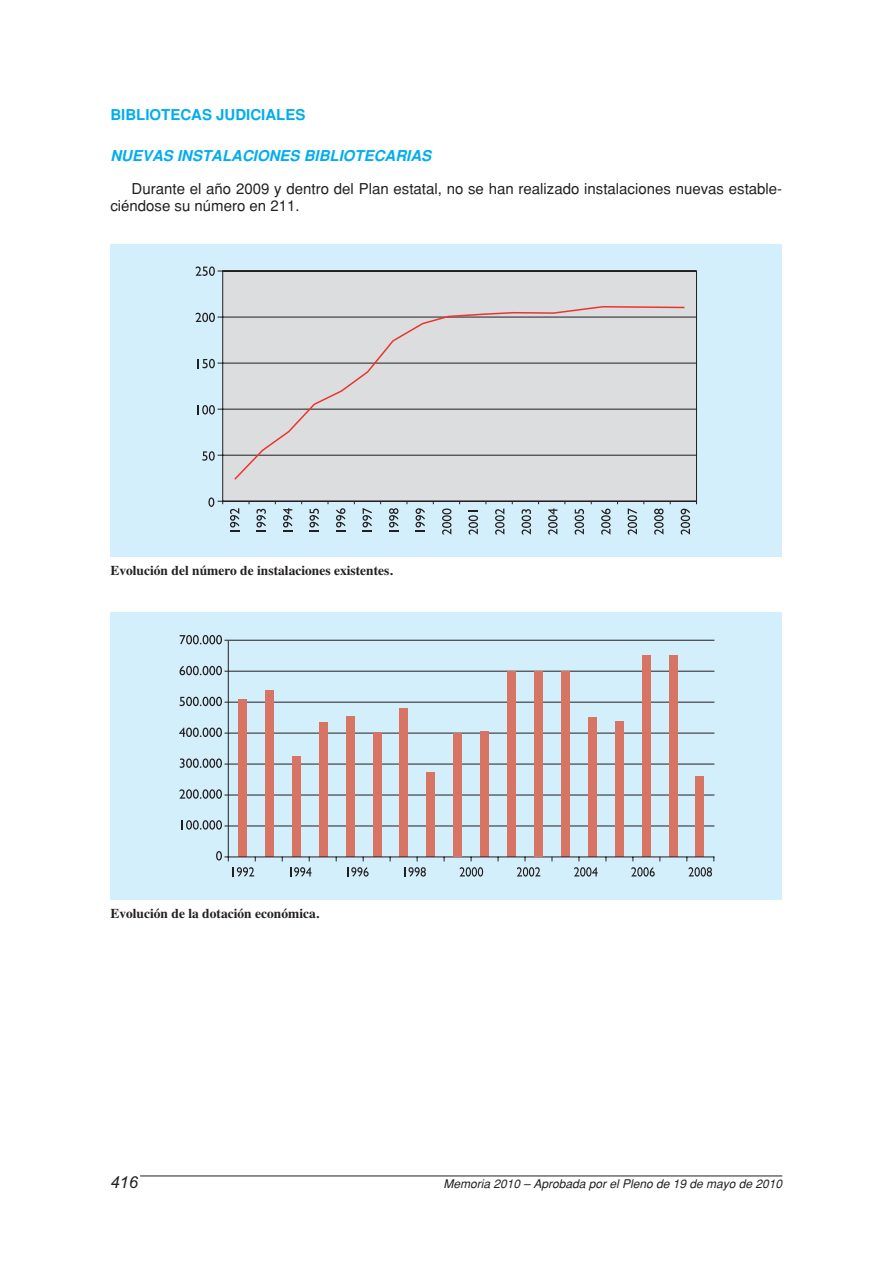
<style>
.page{position:relative;width:893px;height:1263px;background:#fff}
.page>*{position:absolute;margin:0;border:0;box-sizing:border-box;transform-origin:0 0}
.t1{font:italic 16.5px "Arial";color:#231f20}
.t2{font:15px/16.5px "Helvetica";color:#231f20}
.t3{font:italic 700 15px "Helvetica";color:#00adef}
.t4{font:700 15px "Helvetica";color:#00adef}
.t5{font:700 13.5px "Times";color:#231f20}
.t6{font:italic 12px "Helvetica";color:#231f20}
</style>
<div class="page">
<hr style="left:140px;top:1176px;width:642px;height:1px;background:#231f20">
<div style="left:110px;top:244px;width:672px;height:312px;background:#d4effc"></div>
<svg style="left:230px;top:508px;width:9px;height:24px"></svg>
<svg style="left:208px;top:497px;width:6px;height:10px"></svg>
<svg style="left:202px;top:451px;width:13px;height:10px"></svg>
<svg style="left:198px;top:405px;width:17px;height:10px"></svg>
<svg style="left:198px;top:359px;width:17px;height:9px"></svg>
<svg style="left:195px;top:313px;width:20px;height:9px"></svg>
<svg style="left:195px;top:266px;width:20px;height:10px"></svg>
<svg style="left:442px;top:509px;width:9px;height:26px"></svg>
<svg style="left:468px;top:511px;width:10px;height:24px"></svg>
<svg style="left:495px;top:509px;width:9px;height:26px"></svg>
<svg style="left:521px;top:509px;width:10px;height:26px"></svg>
<svg style="left:548px;top:508px;width:9px;height:27px"></svg>
<svg style="left:575px;top:509px;width:9px;height:26px"></svg>
<svg style="left:601px;top:509px;width:9px;height:26px"></svg>
<svg style="left:628px;top:508px;width:9px;height:27px"></svg>
<svg style="left:654px;top:509px;width:9px;height:26px"></svg>
<svg style="left:256px;top:509px;width:10px;height:23px"></svg>
<svg style="left:283px;top:508px;width:9px;height:24px"></svg>
<svg style="left:309px;top:509px;width:10px;height:23px"></svg>
<svg style="left:336px;top:508px;width:9px;height:24px"></svg>
<svg style="left:362px;top:508px;width:10px;height:24px"></svg>
<svg style="left:389px;top:508px;width:9px;height:24px"></svg>
<svg style="left:415px;top:508px;width:10px;height:24px"></svg>
<svg style="left:681px;top:509px;width:9px;height:26px"></svg>
<svg style="left:217px;top:270px;width:480px;height:235px;background:#cfd2d4"></svg>
<div style="left:233px;top:305px;width:453px;height:176px;background:#dcddde"></div>
<div style="left:110px;top:612px;width:672px;height:287px;background:#d4effc"></div>
<hr style="left:224px;top:640px;width:490px;height:1px;background:#231f20">
<hr style="left:224px;top:671px;width:490px;height:1px;background:#231f20">
<hr style="left:224px;top:702px;width:490px;height:1px;background:#231f20">
<hr style="left:224px;top:733px;width:490px;height:1px;background:#231f20">
<hr style="left:224px;top:764px;width:490px;height:1px;background:#231f20">
<hr style="left:224px;top:795px;width:490px;height:1px;background:#231f20">
<hr style="left:224px;top:826px;width:490px;height:1px;background:#231f20">
<div style="left:238px;top:699px;width:9px;height:158px;background:#d77464"></div>
<div style="left:265px;top:690px;width:8px;height:167px;background:#d77464"></div>
<div style="left:292px;top:756px;width:8px;height:101px;background:#d77464"></div>
<div style="left:319px;top:722px;width:8px;height:135px;background:#d77464"></div>
<div style="left:346px;top:716px;width:8px;height:141px;background:#d77464"></div>
<div style="left:373px;top:733px;width:8px;height:124px;background:#d77464"></div>
<div style="left:400px;top:708px;width:8px;height:149px;background:#d77464"></div>
<div style="left:427px;top:773px;width:8px;height:84px;background:#d77464"></div>
<div style="left:480px;top:731px;width:9px;height:126px;background:#d77464"></div>
<div style="left:507px;top:671px;width:9px;height:186px;background:#d77464"></div>
<div style="left:561px;top:671px;width:8px;height:186px;background:#d77464"></div>
<div style="left:588px;top:717px;width:8px;height:140px;background:#d77464"></div>
<div style="left:615px;top:721px;width:8px;height:136px;background:#d77464"></div>
<div style="left:642px;top:656px;width:8px;height:201px;background:#d77464"></div>
<div style="left:669px;top:655px;width:8px;height:202px;background:#d77464"></div>
<div style="left:696px;top:776px;width:8px;height:81px;background:#d77464"></div>
<hr style="left:228px;top:641px;width:1px;height:220px;background:#231f20">
<hr style="left:224px;top:857px;width:490px;height:1px;background:#231f20">
<svg style="left:233px;top:867px;width:21px;height:10px"></svg>
<svg style="left:290px;top:867px;width:21px;height:10px"></svg>
<svg style="left:347px;top:867px;width:22px;height:10px"></svg>
<svg style="left:404px;top:867px;width:22px;height:10px"></svg>
<svg style="left:460px;top:867px;width:23px;height:10px"></svg>
<svg style="left:517px;top:867px;width:23px;height:10px"></svg>
<svg style="left:574px;top:867px;width:23px;height:10px"></svg>
<svg style="left:631px;top:867px;width:24px;height:10px"></svg>
<svg style="left:688px;top:867px;width:24px;height:10px"></svg>
<svg style="left:180px;top:635px;width:42px;height:9px"></svg>
<svg style="left:179px;top:666px;width:43px;height:9px"></svg>
<svg style="left:180px;top:697px;width:42px;height:9px"></svg>
<svg style="left:179px;top:728px;width:43px;height:9px"></svg>
<svg style="left:180px;top:758px;width:42px;height:10px"></svg>
<svg style="left:179px;top:789px;width:43px;height:10px"></svg>
<svg style="left:182px;top:820px;width:40px;height:10px"></svg>
<svg style="left:216px;top:851px;width:6px;height:10px"></svg>
<div style="left:454px;top:733px;width:8px;height:124px;background:#d77464"></div>
<div style="left:534px;top:671px;width:8px;height:186px;background:#d77464"></div>
<p class="t4" style="left:110px;top:109px;width:197px">BIBLIOTECAS JUDICIALES</p>
<p class="t3" style="left:110px;top:151px;width:322px">NUEVAS INSTALACIONES BIBLIOTECARIAS</p>
<p class="t2" style="left:110px;top:182px;width:673px;text-indent:21px">Durante el año 2009 y dentro del Plan estatal, no se han realizado instalaciones nuevas estable&shy;ciéndose su número en 211.</p>
<p class="t5" style="left:110px;top:566px;width:284px">Evolución del número de instalaciones existentes.</p>
<p class="t5" style="left:110px;top:908px;width:210px">Evolución de la dotación económica.</p>
<p class="t1" style="left:110px;top:1172px;width:29px">416</p>
<p class="t6" style="left:443px;top:1179px;width:340px">Memoria 2010 – Aprobada por el Pleno de 19 de mayo de 2010</p>
</div>
